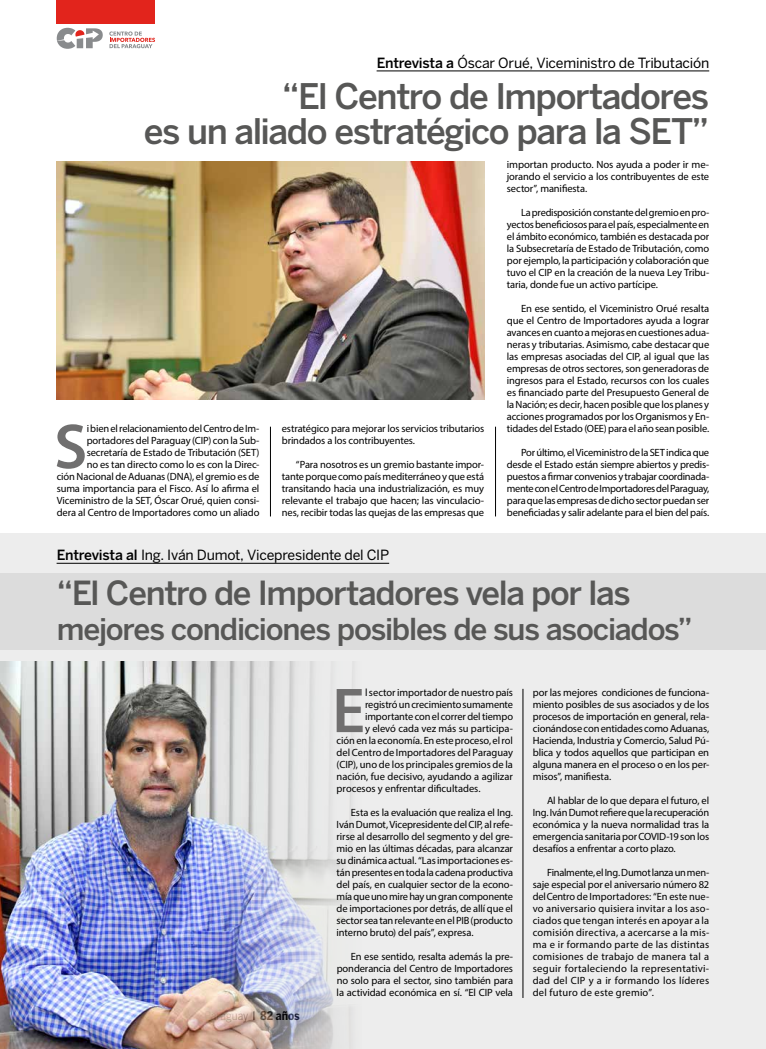
<style>
.page{position:relative;width:766px;height:1049px;background:#fff}
.page>*{position:absolute;margin:0;border:0;box-sizing:border-box;transform-origin:0 0}
.t1{font:600 63.9px "Myriad Pro";color:#706f6f}
.t2{font:500 35px/35px "Benton Sans";letter-spacing:-.04em;color:#575756;text-align:right}
.t3{font:500 33px "Benton Sans";letter-spacing:-.04em;color:#575756}
.t4{font:500 30px "Benton Sans";letter-spacing:-.04em;color:#575756}
.t5{font:14px "Benton Sans";letter-spacing:-.015em;color:#000}
.t6{font:10.5px/12px "Myriad Pro";letter-spacing:-.01em;color:#000;text-align:justify}
.s1{font-weight:500}
</style>
<div class="page">
<div style="left:0;top:534px;width:765px;height:515px;background:#ededed"></div>
<div style="left:0;top:573px;width:765px;height:76px;background:#dcdcdc"></div>
<img style="left:57px;top:161px;width:427px;height:239px">
<hr style="left:376px;top:71px;width:333px;height:1px;background:#000">
<hr style="left:57px;top:563px;width:332px;height:1px;background:#000">
<hr style="left:270px;top:427px;width:1px;height:89px;background:#000">
<hr style="left:495px;top:427px;width:1px;height:89px;background:#000">
<div style="left:57px;top:0;width:98px;height:24px;background:#e2241c"></div>
<svg style="left:109px;top:31px;width:46px;height:17px"></svg>
<svg style="left:57px;top:28px;width:46px;height:21px"></svg>
<img style="left:0;top:661px;width:353px;height:388px">
<hr style="left:522px;top:689px;width:1px;height:309px;background:#000">
<h3 class="t5" style="left:376px;top:54px;width:334px"><span class="s1">Entrevista a</span> Óscar Orué, Viceministro de Tributación</h3>
<h2 class="t2" style="left:144px;top:78px;width:566px">“El Centro de Importadores<br>es un aliado estratégico para la SET”</h2>
<h1 class="t1" style="left:54px;top:406px;width:35px">S</h1>
<p class="t6" style="left:57px;top:422px;width:204px;text-align:right">i bien el relacionamiento del Centro de Im&shy;portadores del Paraguay (CIP) con la Sub&shy;secretaría de Estado de Tributación (SET)<br>no es tan directo como lo es con la Direc-<br>ción Nacional de Aduanas (DNA), el gremio es de suma importancia para el Fisco. Así lo afirma el Viceministro de la SET, Óscar Orué, quien consi&shy;dera al Centro de Importadores como un aliado</p>
<p class="t6" style="left:282px;top:422px;width:204px">estratégico para mejorar los servicios tributarios brindados a los contribuyentes.</p>
<p class="t6" style="left:282px;top:458px;width:204px;text-indent:14px">“Para nosotros es un gremio bastante impor&shy;tante porque como país mediterráneo y que está transitando hacia una industrialización, es muy relevante el trabajo que hacen; las vinculacio&shy;nes, recibir todas las quejas de las empresas que</p>
<h3 class="t5" style="left:57px;top:547px;width:334px"><span class="s1">Entrevista al</span> Ing. Iván Dumot, Vicepresidente del CIP</h3>
<p class="t6" style="left:506px;top:158px;width:204px">importan producto. Nos ayuda a poder ir me&shy;jorando el servicio a los contribuyentes de este sector”, manifiesta.</p>
<p class="t6" style="left:506px;top:206px;width:204px;text-indent:14px">La predisposición constante del gremio en pro&shy;yectos beneficiosos para el país, especialmente en el ámbito económico, también es destacada por la Subsecretaría de Estado de Tributación, como por ejemplo, la participación y colaboración que tuvo el CIP en la creación de la nueva Ley Tribu&shy;taria, donde fue un activo partícipe.</p>
<p class="t6" style="left:506px;top:302px;width:204px;text-indent:14px">En ese sentido, el Viceministro Orué resalta que el Centro de Importadores ayuda a lograr avances en cuanto a mejoras en cuestiones adua&shy;neras y tributarias. Asimismo, cabe destacar que las empresas asociadas del CIP, al igual que las empresas de otros sectores, son generadoras de ingresos para el Estado, recursos con los cuales es financiado parte del Presupuesto General de la Nación; es decir, hacen posible que los planes y acciones programados por los Organismos y En&shy;tidades del Estado (OEE) para el año sean posible.</p>
<p class="t6" style="left:506px;top:446px;width:204px;text-indent:14px">Por último, el Viceministro de la SET indica que desde el Estado están siempre abiertos y predis&shy;puestos a firmar convenios y trabajar coordinada&shy;mente con el Centro de Importadores del Paraguay, para que las empresas de dicho sector puedan ser beneficiadas y salir adelante para el bien del país.</p>
<h3 class="t3" style="left:57px;top:573px;width:575px">“El Centro de Importadores vela por las</h3>
<h3 class="t4" style="left:57px;top:611px;width:637px">mejores condiciones posibles de sus asociados”</h3>
<h1 class="t1" style="left:332px;top:670px;width:34px">E</h1>
<p class="t6" style="left:365px;top:686px;width:149px">l sector importador de nuestro país</p>
<p class="t6" style="left:365px;top:698px;width:149px">registró un crecimiento sumamente</p>
<p class="t6" style="left:365px;top:710px;width:149px">importante con el correr del tiempo</p>
<p class="t6" style="left:365px;top:722px;width:149px">y elevó cada vez más su participa-</p>
<p class="t6" style="left:336px;top:734px;width:178px">ción en la economía. En este proceso, el rol</p>
<p class="t6" style="left:336px;top:746px;width:178px">del Centro de Importadores del Paraguay</p>
<p class="t6" style="left:336px;top:758px;width:178px">(CIP), uno de los principales gremios de la</p>
<p class="t6" style="left:336px;top:770px;width:178px">nación, fue decisivo, ayudando a agilizar</p>
<p class="t6" style="left:336px;top:782px;width:145px">procesos y enfrentar dificultades.</p>
<p class="t6" style="left:336px;top:806px;width:178px;text-indent:14px">Esta es la evaluación que realiza el Ing.<br>Iván Dumot, Vicepresidente del CIP, al refe&shy;rirse al desarrollo del segmento y del gre&shy;mio en las últimas décadas, para alcanzar su dinámica actual. “Las importaciones es&shy;tán presentes en toda la cadena productiva del país, en cualquier sector de la econo&shy;mía que uno mire hay un gran componente de importaciones por detrás, de allí que el sector sea tan relevante en el PIB (producto interno bruto) del país”, expresa.</p>
<p class="t6" style="left:336px;top:950px;width:178px;text-indent:14px">En ese sentido, resalta además la pre&shy;ponderancia del Centro de Importadores no solo para el sector, sino también para la actividad económica en sí. “El CIP vela</p>
<p class="t6" style="left:532px;top:686px;width:178px">por las mejores condiciones de funciona&shy;miento posibles de sus asociados y de los procesos de importación en general, rela&shy;cionándose con entidades como Aduanas, Hacienda, Industria y Comercio, Salud Pú&shy;blica y todos aquellos que participan en alguna manera en el proceso o en los per&shy;misos”, manifiesta.</p>
<p class="t6" style="left:532px;top:794px;width:178px;text-indent:14px">Al hablar de lo que depara el futuro, el Ing. Iván Dumot refiere que la recuperación económica y la nueva normalidad tras la emergencia sanitaria por COVID-19 son los desafíos a enfrentar a corto plazo.</p>
<p class="t6" style="left:532px;top:866px;width:178px;text-indent:14px">Finalmente, el Ing. Dumot lanza un men&shy;saje especial por el aniversario número 82 del Centro de Importadores: “En este nue&shy;vo aniversario quisiera invitar a los aso&shy;ciados que tengan interés en apoyar a la comisión directiva, a acercarse a la mis&shy;ma e ir formando parte de las distintas comisiones de trabajo de manera tal a seguir fortaleciendo la representativi&shy;dad del CIP y a ir formando los líderes del futuro de este gremio”.</p>
</div>
